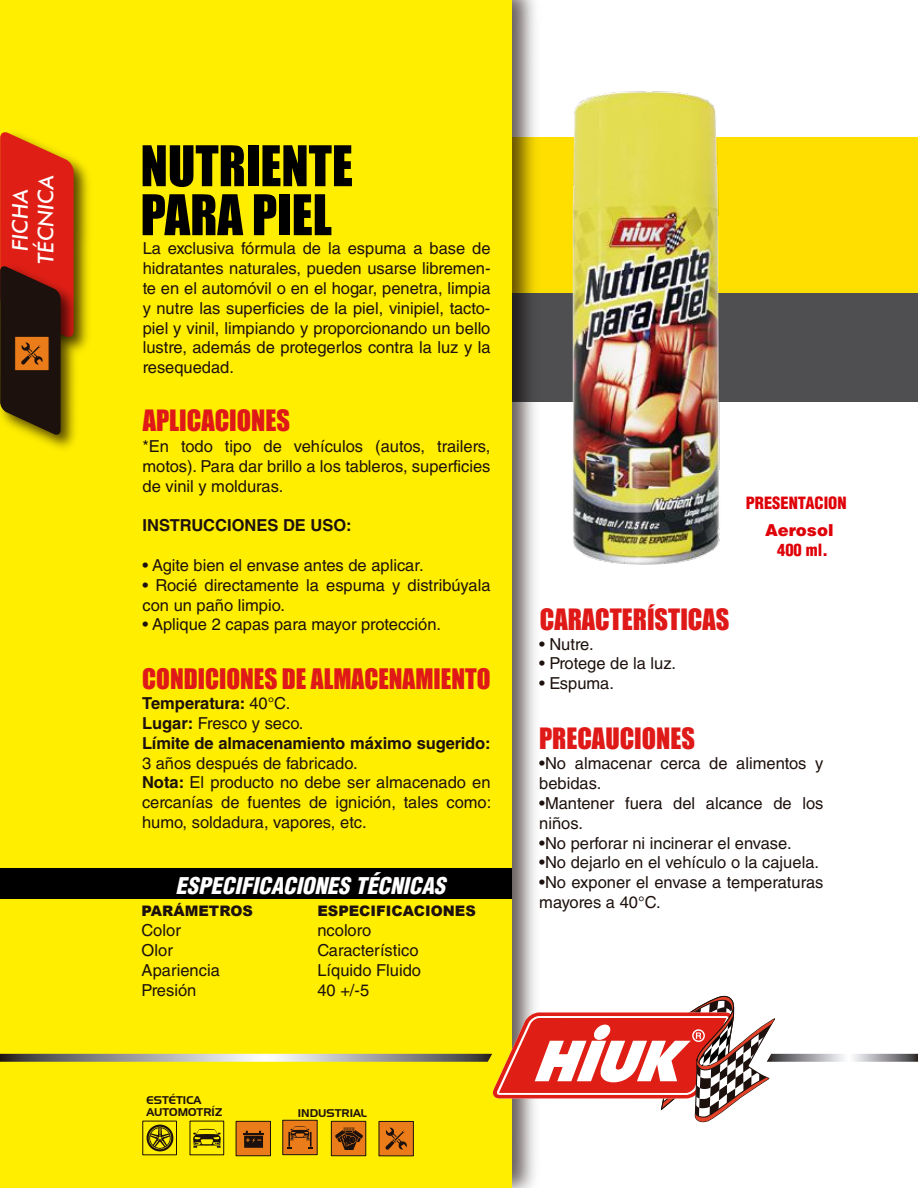
<style>
.page{position:relative;width:918px;height:1188px;background:#fff}
.page>*{position:absolute;margin:0;border:0;box-sizing:border-box;transform-origin:0 0}
.t1{font:51.75px/49.1px "Impact";color:#000}
.t2{font:27px "Impact";color:#df1917}
.t3{font:25.95px "Impact";color:#df1917}
.t4{font:italic 900 condensed 22.5px "Helvetica LT Std";color:#fff}
.t5{font:italic 500 21.6px/26px "Futura BT";color:#fff;text-align:center}
.t6{font:16.5px/19.8px "Helvetica LT Std";color:#1d110d}
.t7{font:700 16.5px/19.8px "Helvetica LT Std";letter-spacing:-.01em;color:#1d110d}
.t8{font:900 condensed 16.5px "Helvetica LT Std";color:#df0108}
.t9{font:900 16.5px "Helvetica LT Std";color:#df0108}
.t10{font:900 14.55px "Arial";color:#1d110d}
.t11{font:10.95px/12px "Handel Gothic BT";color:#1d110d}
.s1{font-weight:400}
.s2{font-weight:700}
</style>
<div class="page">
<div style="left:0;top:266px;width:918px;height:136px;background:#4f4e50"></div>
<div style="left:0;top:137px;width:918px;height:156px;background:#fedf00"></div>
<img style="left:512px;top:0;width:23px;height:1188px">
<div style="left:0;top:0;width:512px;height:1188px;background:#fe0"></div>
<img style="left:74px;top:159px;width:15px;height:189px">
<img style="left:32px;top:258px;width:51px;height:190px">
<div style="left:0;top:868px;width:512px;height:30px;background:#000"></div>
<div style="left:236px;top:1121px;width:35px;height:35px;background:#eb7c1a;border:1px solid #1d110d"></div>
<div style="left:331px;top:1121px;width:35px;height:35px;background:#eb7c1a;border:1px solid #1d110d"></div>
<div style="left:282px;top:1120px;width:36px;height:35px;background:#eb7c1a;border:1px solid #1d110d"></div>
<div style="left:379px;top:1121px;width:35px;height:35px;background:#eb7c1a"></div>
<svg style="left:0;top:995px;width:918px;height:156px"></svg>
<svg style="left:0;top:132px;width:74px;height:304px"></svg>
<img style="left:572px;top:91px;width:148px;height:474px">
<h3 class="t5" style="left:7px;top:264px;width:91px;rotate:-90deg">FICHA<br>TÉCNICA</h3>
<h1 class="t1" style="left:141px;top:140px;width:214px">NUTRIENTE<br>PARA PIEL</h1>
<p class="t6" style="left:143px;top:239px;width:349px;text-align:justify">La exclusiva fórmula de la espuma a base de hidratantes naturales, pueden usarse libremen&shy;te en el automóvil o en el hogar, penetra, limpia y nutre las superficies de la piel, vinipiel, tacto&shy;piel y vinil, limpiando y proporcionando un bello lustre, además de protegerlos contra la luz y la resequedad.</p>
<h2 class="t2" style="left:143px;top:400px;width:149px">APLICACIONES</h2>
<p class="t6" style="left:143px;top:436px;width:350px;text-align:justify">*En todo tipo de vehículos (autos, trailers, motos). Para dar brillo a los tableros, superficies de vinil y molduras.</p>
<p class="t7" style="left:143px;top:515px;width:211px">INSTRUCCIONES DE USO:</p>
<p class="t6" style="left:143px;top:555px;width:283px">• Agite bien el envase antes de aplicar.</p>
<p class="t6" style="left:143px;top:575px;width:350px">• Rocié directamente la espuma y distribúyala con un paño limpio.</p>
<p class="t6" style="left:143px;top:615px;width:300px">• Aplique 2 capas para mayor protección.</p>
<h3 class="t3" style="left:142px;top:659px;width:350px">CONDICIONES DE ALMACENAMIENTO</h3>
<p class="t7" style="left:142px;top:693px;width:350px">Temperatura: <span class="s1">40°C.<br></span>Lugar: <span class="s1">Fresco y seco.<br></span>Límite de almacenamiento máximo sugerido:</p>
<p class="t6" style="left:142px;top:753px;width:351px">3 años después de fabricado.<br><span class="s2">Nota:</span> El producto no debe ser almacenado en cercanías de fuentes de ignición, tales como: humo, soldadura, vapores, etc.</p>
<h3 class="t4" style="left:176px;top:871px;width:271px">ESPECIFICACIONES TÉCNICAS</h3>
<p class="t10" style="left:142px;top:901px;width:113px">PARÁMETROS</p>
<p class="t6" style="left:142px;top:921px;width:80px">Color<br>Olor<br>Apariencia<br>Presión</p>
<p class="t11" style="left:147px;top:1094px;width:78px">ESTÉTICA<br>AUTOMOTRÍZ</p>
<p class="t10" style="left:317px;top:901px;width:160px">ESPECIFICACIONES</p>
<p class="t6" style="left:317px;top:921px;width:105px">ncoloro<br>Característico<br>Líquido Fluido<br>40 +/-5</p>
<p class="t11" style="left:298px;top:1107px;width:71px">INDUSTRIAL</p>
<p class="t8" style="left:746px;top:492px;width:102px">PRESENTACION</p>
<p class="t9" style="left:765px;top:519px;width:70px">Aerosol</p>
<h2 class="t2" style="left:540px;top:598px;width:191px">CARACTERÍSTICAS</h2>
<p class="t6" style="left:539px;top:634px;width:56px">• Nutre.</p>
<p class="t6" style="left:539px;top:654px;width:139px">• Protege de la luz.</p>
<p class="t6" style="left:539px;top:674px;width:77px">• Espuma.</p>
<h2 class="t2" style="left:539px;top:718px;width:157px">PRECAUCIONES</h2>
<p class="t8" style="left:777px;top:539px;width:52px">400 ml.</p>
<p class="t6" style="left:539px;top:754px;width:286px">•No almacenar cerca de alimentos y bebidas.</p>
<p class="t6" style="left:539px;top:793px;width:286px">•Mantener fuera del alcance de los niños.</p>
<p class="t6" style="left:539px;top:833px;width:254px">•No perforar ni incinerar el envase.</p>
<p class="t6" style="left:539px;top:853px;width:281px">•No dejarlo en el vehículo o la cajuela.</p>
<p class="t6" style="left:539px;top:872px;width:286px">•No exponer el envase a temperaturas mayores a 40°C.</p>
</div>
